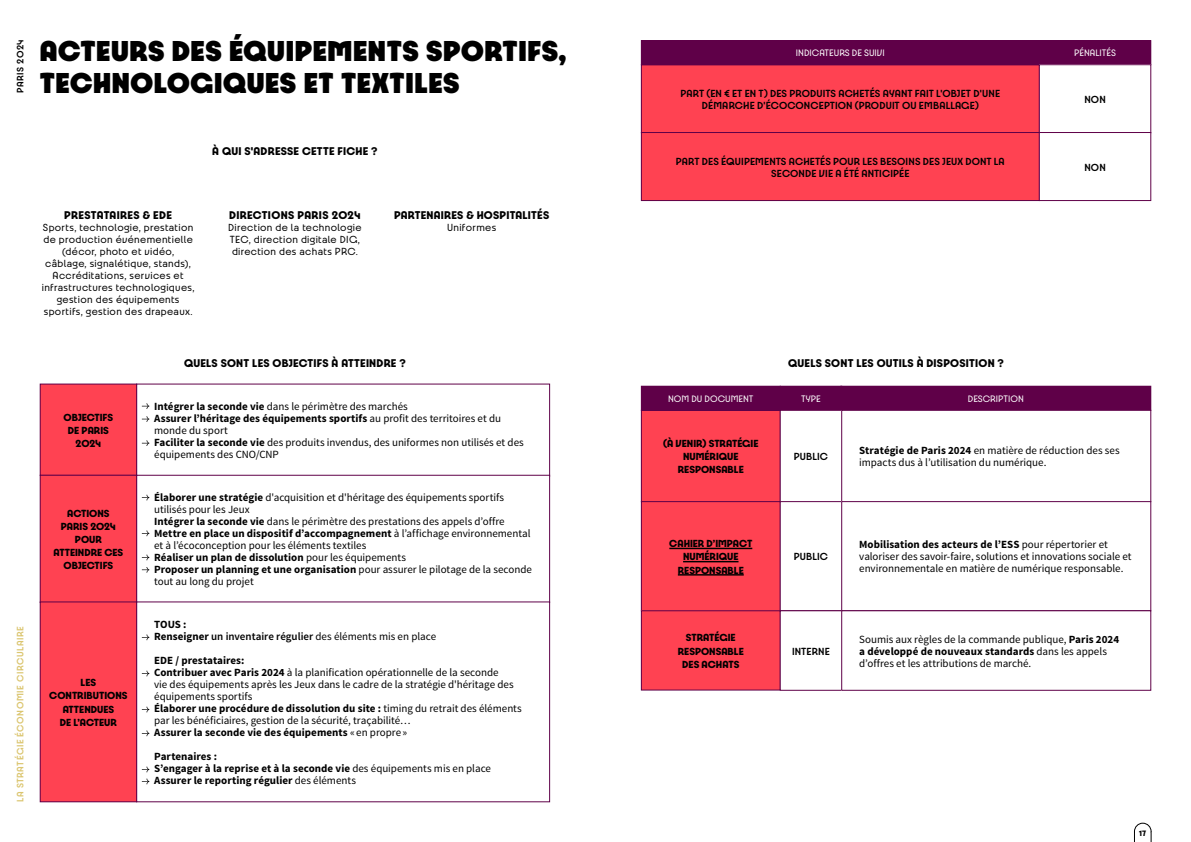
<style>
.page{position:relative;width:1191px;height:842px;background:#fff}
.page>*{position:absolute;margin:0;border:0;box-sizing:border-box;transform-origin:0 0}
.t1{font:900 30.8px/32.4px "Paris 2024";letter-spacing:.02em;color:#000}
.t2{font:700 12px "Paris 2024";letter-spacing:.02em;color:#000}
.t3{font:11px/12px "Source Sans Pro";color:#000}
.t4{font:11px/12px "Paris 2024";letter-spacing:.03em;color:#000;text-align:center}
.t5{font:700 11px/13.2px "Paris 2024";color:#000;text-align:center}
.t6{font:600 11px/12px "Paris 2024";letter-spacing:.01em;color:#000;text-align:center}
.t7{font:700 11px/12px "Source Sans Pro";color:#000}
.t8{font:10px "Paris 2024";color:#fff}
.t9{font:600 10px "Paris 2024";letter-spacing:.055em;color:#dbc56f}
.t10{font:600 10px "Paris 2024";letter-spacing:.045em;color:#000}
.t11{font:700 8.4px "Paris 2024";color:#000}
.s1{font-weight:700}
.s2{font-weight:600}
.s3{font-weight:400}
</style>
<div class="page">
<svg style="left:1134px;top:823px;width:17px;height:19px"></svg>
<div style="left:40px;top:384px;width:97px;height:91px;background:#ff4252"></div>
<div style="left:40px;top:384px;width:97px;height:92px;border:1px solid #5f0048"></div>
<div style="left:40px;top:475px;width:97px;height:127px;background:#ff4252"></div>
<div style="left:40px;top:475px;width:97px;height:128px;border:1px solid #5f0048"></div>
<div style="left:641px;top:65px;width:398px;height:68px;background:#ff4252"></div>
<div style="left:641px;top:410px;width:139px;height:92px;background:#ff4252"></div>
<div style="left:641px;top:410px;width:139px;height:92px;border:1px solid #5f0048"></div>
<div style="left:641px;top:502px;width:139px;height:109px;background:#ff4252"></div>
<hr style="left:669px;top:548px;width:83px;height:1px;background:#000">
<hr style="left:683px;top:561px;width:55px;height:1px;background:#000">
<hr style="left:678px;top:574px;width:65px;height:2px;background:#000">
<div style="left:641px;top:501px;width:139px;height:110px;border:1px solid #5f0048"></div>
<div style="left:641px;top:611px;width:139px;height:79px;background:#ff4252"></div>
<div style="left:641px;top:610px;width:139px;height:80px;border:1px solid #5f0048"></div>
<div style="left:641px;top:133px;width:398px;height:68px;background:#ff4252"></div>
<div style="left:641px;top:132px;width:398px;height:69px;border:1px solid #5f0048"></div>
<div style="left:1039px;top:41px;width:111px;height:24px;background:#5f0048"></div>
<div style="left:1038px;top:40px;width:113px;height:25px;border:1px solid #5f0048"></div>
<div style="left:841px;top:386px;width:309px;height:24px;background:#5f0048"></div>
<div style="left:641px;top:41px;width:398px;height:24px;background:#5f0048"></div>
<div style="left:641px;top:40px;width:398px;height:25px;border:1px solid #5f0048"></div>
<div style="left:641px;top:386px;width:139px;height:24px;background:#5f0048"></div>
<div style="left:641px;top:386px;width:139px;height:25px;border:1px solid #5f0048"></div>
<div style="left:1038px;top:64px;width:113px;height:69px;border:1px solid #5f0048"></div>
<div style="left:1038px;top:132px;width:113px;height:69px;border:1px solid #5f0048"></div>
<div style="left:780px;top:386px;width:61px;height:24px;background:#5f0048"></div>
<div style="left:779px;top:410px;width:63px;height:92px;border:1px solid #5f0048"></div>
<div style="left:779px;top:501px;width:63px;height:110px;border:1px solid #5f0048"></div>
<div style="left:779px;top:610px;width:63px;height:81px;border:1px solid #5f0048"></div>
<div style="left:841px;top:410px;width:310px;height:92px;border:1px solid #5f0048"></div>
<div style="left:841px;top:501px;width:310px;height:110px;border:1px solid #5f0048"></div>
<div style="left:841px;top:610px;width:310px;height:81px;border:1px solid #5f0048"></div>
<svg style="left:142px;top:403px;width:7px;height:6px"></svg>
<svg style="left:142px;top:416px;width:7px;height:6px"></svg>
<svg style="left:142px;top:440px;width:7px;height:6px"></svg>
<svg style="left:142px;top:495px;width:7px;height:5px"></svg>
<svg style="left:142px;top:530px;width:7px;height:6px"></svg>
<svg style="left:142px;top:555px;width:7px;height:5px"></svg>
<svg style="left:142px;top:567px;width:7px;height:6px"></svg>
<div style="left:40px;top:602px;width:97px;height:200px;background:#ff4252"></div>
<div style="left:40px;top:601px;width:97px;height:201px;border:1px solid #5f0048"></div>
<svg style="left:142px;top:671px;width:7px;height:5px"></svg>
<svg style="left:142px;top:634px;width:7px;height:6px"></svg>
<svg style="left:142px;top:707px;width:7px;height:5px"></svg>
<svg style="left:142px;top:730px;width:7px;height:6px"></svg>
<svg style="left:142px;top:767px;width:7px;height:5px"></svg>
<svg style="left:142px;top:779px;width:7px;height:5px"></svg>
<p class="t10" style="left:14px;top:93px;width:55px;rotate:-90deg">PARIS 2024</p>
<h1 class="t1" style="left:40px;top:34px;width:528px">ACTEURS DES ÉQUIPEMENTS SPORTIFS,<br>TECHNOLOGIQUES ET TEXTILES</h1>
<p class="t2" style="left:212px;top:143px;width:167px">À QUI S'ADRESSE CETTE FICHE ?</p>
<p class="t2" style="left:64px;top:208px;width:109px">PRESTATAIRES &amp; EDE</p>
<p class="t4" style="left:42px;top:221px;width:154px">Sports, technologie, prestation de production événementielle (décor, photo et vidéo, câblage, signalétique, stands),<br>Accréditations, services et infrastructures technologiques, gestion des équipements sportifs, gestion des drapeaux.</p>
<p class="t2" style="left:229px;top:208px;width:133px">DIRECTIONS PARIS 2024</p>
<p class="t4" style="left:228px;top:221px;width:135px;text-align:left">Direction de la technologie<br>TEC, direction digitale DIG, direction des achats PRC.</p>
<p class="t2" style="left:394px;top:208px;width:157px">PARTENAIRES &amp; HOSPITALITÉS</p>
<p class="t4" style="left:447px;top:221px;width:51px">Uniformes</p>
<p class="t8" style="left:796px;top:47px;width:90px">INDICATEURS DE SUIVI</p>
<p class="t6" style="left:680px;top:87px;width:321px">PART (EN € ET EN T) DES PRODUITS ACHETÉS AYANT FAIT L'OBJET D'UNE<br>DÉMARCHE D'ÉCOCONCEPTION (PRODUIT OU EMBALLAGE)</p>
<p class="t6" style="left:676px;top:155px;width:330px">PART DES ÉQUIPEMENTS ACHETÉS POUR LES BESOINS DES JEUX DONT LA<br>SECONDE VIE A ÉTÉ ANTICIPÉE</p>
<p class="t2" style="left:184px;top:356px;width:223px">QUELS SONT LES OBJECTIFS À ATTEINDRE ?</p>
<p class="t2" style="left:788px;top:356px;width:217px">QUELS SONT LES OUTILS À DISPOSITION ?</p>
<p class="t8" style="left:1074px;top:47px;width:43px">PÉNALITÉS</p>
<p class="t6" style="left:1084px;top:93px;width:23px">NON</p>
<p class="t6" style="left:1084px;top:161px;width:23px">NON</p>
<p class="t9" style="left:14px;top:801px;width:177px;rotate:-90deg">LA STRATÉGIE ÉCONOMIE CIRCULAIRE</p>
<p class="t5" style="left:64px;top:410px;width:51px">OBJECTIFS<br>DE PARIS<br>2024</p>
<p class="t5" style="left:53px;top:506px;width:71px">ACTIONS<br>PARIS 2024<br>POUR<br>ATTEINDRE CES<br>OBJECTIFS</p>
<p class="t5" style="left:49px;top:676px;width:80px">LES<br>CONTRIBUTIONS<br>ATTENDUES<br>DE L’ACTEUR</p>
<p class="t3" style="left:154px;top:401px;width:371px"><span class="s1">Intégrer la seconde vie</span> dans le périmètre des marchés<br><span class="s1">Assurer l’héritage des équipements sportifs</span> au profit des territoires et du monde du sport<br><span class="s1">Faciliter la seconde vie</span> des produits invendus, des uniformes non utilisés et des équipements des CNO/CNP</p>
<p class="t3" style="left:154px;top:491px;width:379px"><span class="s1">Élaborer une stratégie</span> d'acquisition et d'héritage des équipements sportifs utilisés pour les Jeux<br><span class="s1">Intégrer la seconde vie</span> dans le périmètre des prestations des appels d’offre <span class="s1">Mettre en place un dispositif d’accompagnement</span> à l’affichage environnemental et à l’écoconception pour les éléments textiles<br><span class="s1">Réaliser un plan de dissolution</span> pour les équipements<br><span class="s1">Proposer un planning et une organisation</span> pour assurer le pilotage de la seconde tout au long du projet</p>
<p class="t3" style="left:154px;top:618px;width:283px"><span class="s1">TOUS :<br>Renseigner</span> <span class="s2">un inventaire régulier</span> des éléments mis en place</p>
<p class="t3" style="left:154px;top:654px;width:369px"><span class="s1">EDE / prestataires:<br>Contribuer avec Paris 2024</span> à la planification opérationnelle de la seconde<br>vie des équipements après les Jeux dans le cadre de la stratégie d'héritage des équipements sportifs<br><span class="s1">Élaborer une procédure de dissolution du site :</span> timing du retrait des éléments par les bénéficiaires, gestion de la sécurité, traçabilité…<br><span class="s1">Assurer la seconde vie des équipements</span> « en propre »</p>
<p class="t7" style="left:154px;top:751px;width:338px">Partenaires :<br>S’engager à la reprise et à la seconde vie <span class="s3">des équipements mis en place<br></span>Assurer le reporting régulier <span class="s3">des éléments</span></p>
<p class="t8" style="left:668px;top:393px;width:87px">NOM DU DOCUMENT</p>
<p class="t8" style="left:801px;top:393px;width:21px">TYPE</p>
<p class="t8" style="left:967px;top:393px;width:57px">DESCRIPTION</p>
<p class="t5" style="left:663px;top:436px;width:97px">(À VENIR) STRATÉGIE<br>NUMÉRIQUE<br>RESPONSABLE</p>
<p class="t6" style="left:794px;top:450px;width:36px">PUBLIC</p>
<p class="t3" style="left:859px;top:445px;width:262px"><span class="s1">Stratégie de Paris 2024</span> en matière de réduction des ses impacts dus à l’utilisation du numérique.</p>
<p class="t5" style="left:669px;top:537px;width:84px">CAHIER D’IMPACT<br>NUMÉRIQUE<br>RESPONSABLE</p>
<p class="t6" style="left:794px;top:550px;width:36px">PUBLIC</p>
<p class="t3" style="left:859px;top:539px;width:274px"><span class="s1">Mobilisation des acteurs de l’ESS</span> pour répertorier et valoriser des savoir-faire, solutions et innovations sociale et environnementale en matière de numérique responsable.</p>
<p class="t5" style="left:678px;top:631px;width:67px">STRATÉGIE<br>RESPONSABLE<br>DES ACHATS</p>
<p class="t6" style="left:792px;top:645px;width:39px">INTERNE</p>
<p class="t3" style="left:859px;top:633px;width:261px">Soumis aux règles de la commande publique, <span class="s1">Paris 2024 a développé de nouveaux standards</span> dans les appels d’offres et les attributions de marché.</p>
<p class="t11" style="left:1139px;top:828px;width:8px">17</p>
</div>
